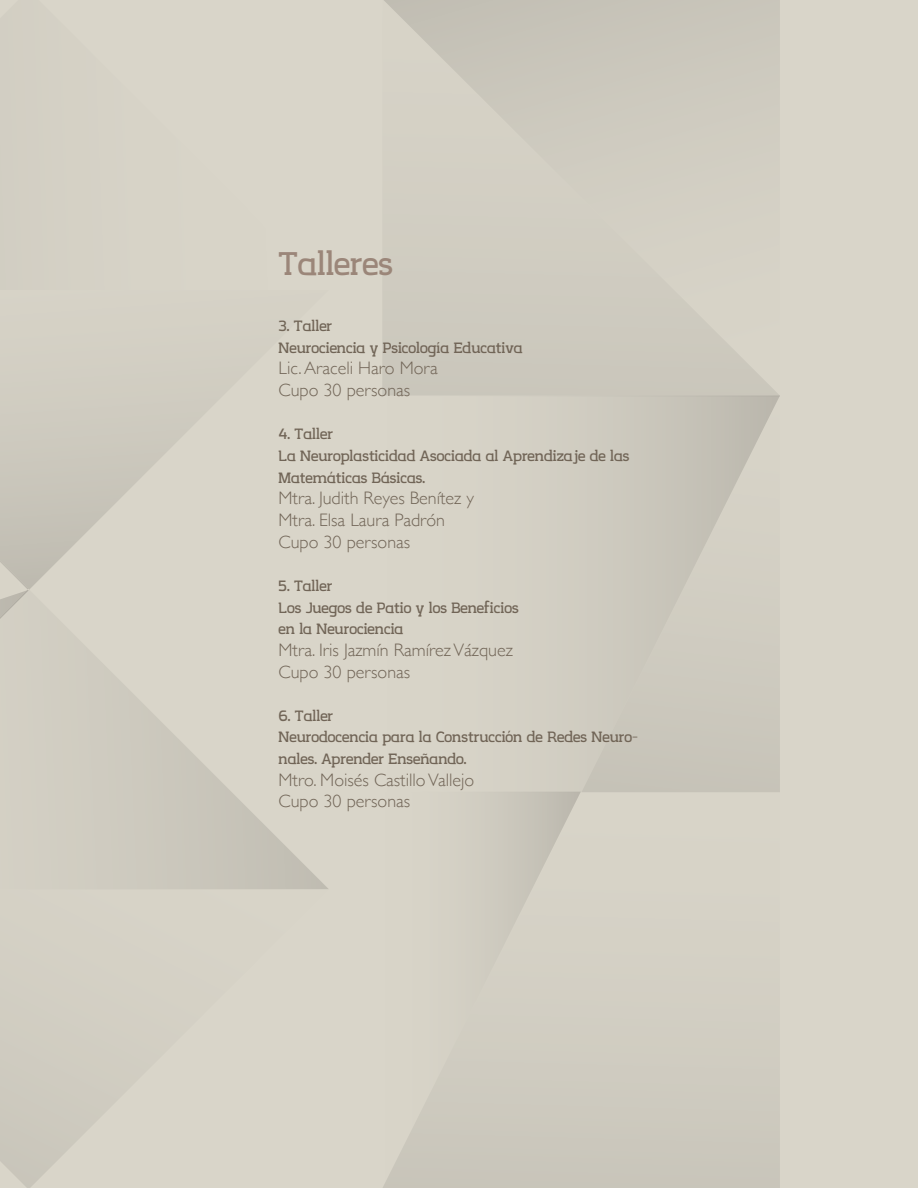
<style>
.page{position:relative;width:918px;height:1188px;background:#fff}
.page>*{position:absolute;margin:0;border:0;box-sizing:border-box;transform-origin:0 0}
.t1{font:39.6px "Creativ Zoo Serif";color:#9b8679}
.t2{font:18px/21.6px "Creativ Zoo Serif";color:#716557}
.t3{font:300 18px/21.6px "Gill Sans";color:#716557}
</style>
<div class="page">
<div style="left:0;top:0;width:918px;height:1187px;background:#d9d5c9"></div>
<svg style="left:567px;top:396px;width:213px;height:1px"></svg>
<svg style="left:581px;top:397px;width:199px;height:395px"></svg>
<svg style="left:382px;top:792px;width:398px;height:396px"></svg>
<div style="left:382px;top:0;width:398px;height:396px;background:#cfcbc0"></div>
<svg style="left:104px;top:666px;width:224px;height:223px"></svg>
<svg style="left:29px;top:411px;width:177px;height:179px"></svg>
<svg style="left:0;top:424px;width:29px;height:195px"></svg>
<svg style="left:0;top:1059px;width:329px;height:129px"></svg>
<h1 class="t1" style="left:279px;top:233px;width:116px">Talleres</h1>
<p class="t2" style="left:279px;top:314px;width:246px">3. Taller<br>Neurociencia y Psicología Educativa</p>
<p class="t3" style="left:279px;top:357px;width:161px">Lic. Araceli Haro Mora<br>Cupo 30 personas</p>
<p class="t2" style="left:279px;top:422px;width:353px">4. Taller<br>La Neuroplasticidad Asociada al Aprendizaje de las<br>Matemáticas Básicas.</p>
<p class="t3" style="left:279px;top:487px;width:197px">Mtra. Judith Reyes Benítez y<br>Mtra. Elsa Laura Padrón<br>Cupo 30 personas</p>
<p class="t2" style="left:279px;top:574px;width:242px">5. Taller<br>Los Juegos de Patio y los Beneficios en la Neurociencia</p>
<p class="t3" style="left:279px;top:638px;width:236px">Mtra. Iris Jazmín Ramírez Vázquez<br>Cupo 30 personas</p>
<p class="t2" style="left:279px;top:704px;width:361px">6. Taller<br>Neurodocencia para la Construcción de Redes Neuro&shy;nales. Aprender Enseñando.</p>
<p class="t3" style="left:279px;top:768px;width:197px">Mtro. Moisés Castillo Vallejo<br>Cupo 30 personas</p>
</div>
